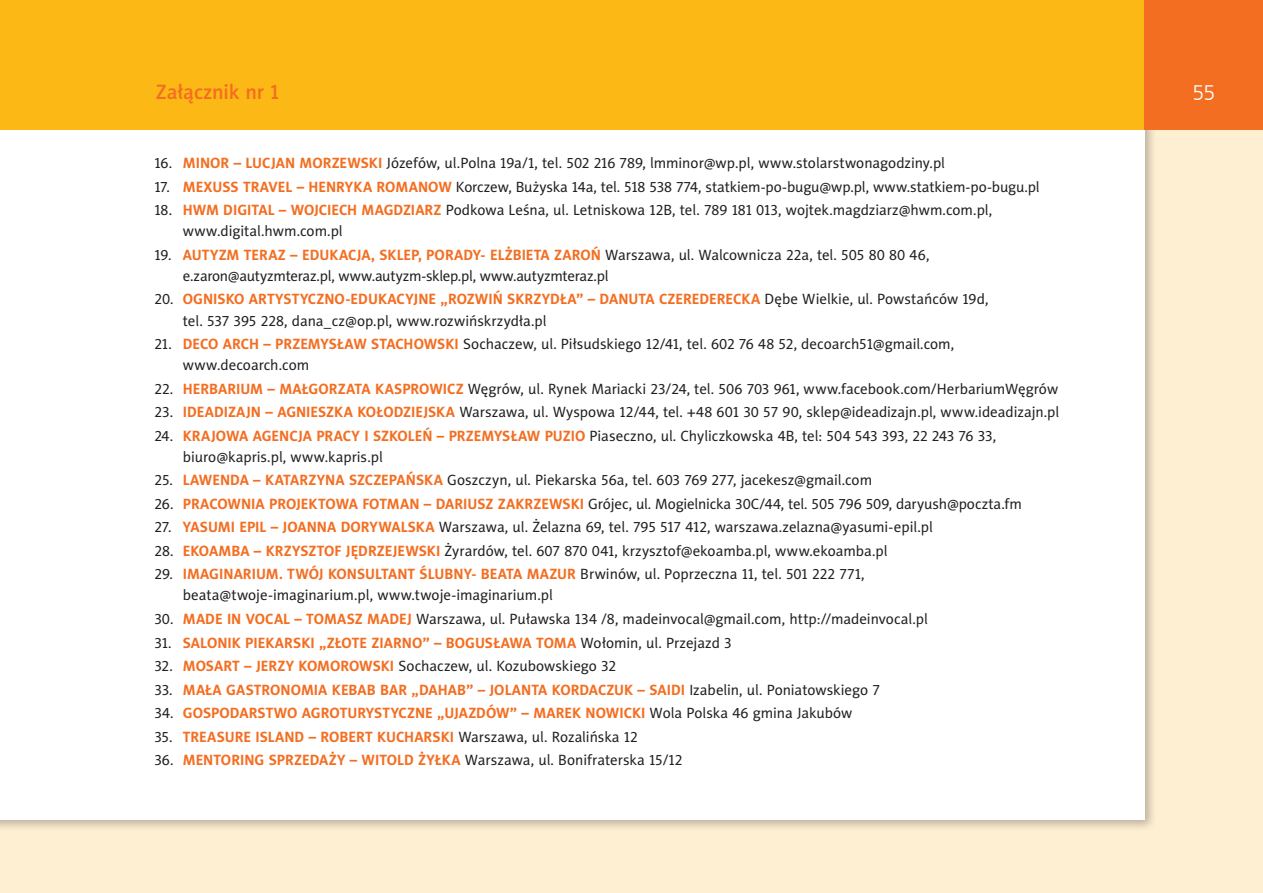
<style>
.page{position:relative;width:1263px;height:893px;background:#fff}
.page>*{position:absolute;margin:0;border:0;box-sizing:border-box;transform-origin:0 0}
.t1{font:21px "Naomi Sans EFN Medium";letter-spacing:-.005em;color:#f36e21}
.t2{font:300 21px "Frutiger CE";color:#fff}
.t3{font:15px/21px "Naomi Sans EFN";letter-spacing:-.005em;color:#231f20}
.t4{font:700 15px "Naomi Sans EFN";color:#f36e21}
.s1{font-weight:700;color:#f36e21}
.s2{font-weight:400;color:#231f20}
</style>
<div class="page">
<div style="left:0;top:129px;width:1263px;height:764px;background:#feefd2"></div>
<div style="left:0;top:93px;width:1156px;height:738px;background:#231f20;opacity:.3"></div>
<div style="left:0;top:100px;width:1144px;height:720px;background:#fff"></div>
<div style="left:0;top:0;width:1263px;height:129px;background:#fcb814"></div>
<div style="left:1144px;top:0;width:119px;height:129px;background:#f36e21"></div>
<h1 class="t1" style="left:156px;top:80px;width:125px">Załącznik nr 1</h1>
<p class="t3" style="left:154px;top:153px;width:792px">16. <span class="s1">MINOR – LUCJAN MORZEWSKI</span> Józefów, ul.Polna 19a/1, tel. 502 216 789, lmminor@wp.pl, www.stolarstwonagodziny.pl</p>
<p class="t3" style="left:154px;top:176px;width:887px">17. <span class="s1">MEXUSS TRAVEL – HENRYKA ROMANOW</span> Korczew, Bużyska 14a, tel. 518 538 774, statkiem-po-bugu@wp.pl, www.statkiem-po-bugu.pl</p>
<p class="t3" style="left:183px;top:200px;width:811px;text-indent:-28px">18. <span class="s1">HWM DIGITAL – WOJCIECH MAGDZIARZ</span> Podkowa Leśna, ul. Letniskowa 12B, tel. 789 181 013, wojtek.magdziarz@hwm.com.pl, www.digital.hwm.com.pl</p>
<p class="t3" style="left:183px;top:244px;width:748px;text-indent:-28px">19. <span class="s1">AUTYZM TERAZ – EDUKACJA, SKLEP, PORADY- ELŻBIETA ZAROŃ</span> Warszawa, ul. Walcownicza 22a, tel. 505 80 80 46, e.zaron@autyzmteraz.pl, www.autyzm-sklep.pl, www.autyzmteraz.pl</p>
<p class="t3" style="left:183px;top:289px;width:807px;text-indent:-28px">20. <span class="s1">OGNISKO ARTYSTYCZNO-EDUKACYJNE „ROZWIŃ SKRZYDŁA” – DANUTA CZEREDERECKA</span> Dębe Wielkie, ul. Powstańców 19d, tel. 537 395 228, dana_cz@op.pl, www.rozwińskrzydła.pl</p>
<p class="t3" style="left:183px;top:334px;width:773px;text-indent:-28px">21. <span class="s1">DECO ARCH – PRZEMYSŁAW STACHOWSKI</span> Sochaczew, ul. Piłsudskiego 12/41, tel. 602 76 48 52, decoarch51@gmail.com, www.decoarch.com</p>
<p class="t3" style="left:154px;top:378px;width:905px">22. <span class="s1">HERBARIUM – MAŁGORZATA KASPROWICZ</span> Węgrów, ul. Rynek Mariacki 23/24, tel. 506 703 961, www.facebook.com/HerbariumWęgrów</p>
<p class="t3" style="left:154px;top:402px;width:906px">23. <span class="s1">IDEADIZAJN – AGNIESZKA KOŁODZIEJSKA</span> Warszawa, ul. Wyspowa 12/44, tel. +48 601 30 57 90, sklep@ideadizajn.pl, www.ideadizajn.pl</p>
<p class="t3" style="left:183px;top:425px;width:815px;text-indent:-28px">24. <span class="s1">KRAJOWA AGENCJA PRACY I SZKOLEŃ – PRZEMYSŁAW PUZIO</span> Piaseczno, ul. Chyliczkowska 4B, tel: 504 543 393, 22 243 76 33, biuro@kapris.pl, www.kapris.pl</p>
<p class="t3" style="left:154px;top:470px;width:719px">25. <span class="s1">LAWENDA – KATARZYNA SZCZEPAŃSKA</span> Goszczyn, ul. Piekarska 56a, tel. 603 769 277, jacekesz@gmail.com</p>
<p class="t3" style="left:154px;top:493px;width:869px">26. <span class="s1">PRACOWNIA PROJEKTOWA FOTMAN – DARIUSZ ZAKRZEWSKI</span> Grójec, ul. Mogielnicka 30C/44, tel. 505 796 509, daryush@poczta.fm</p>
<p class="t3" style="left:154px;top:517px;width:780px">27. <span class="s1">YASUMI EPIL – JOANNA DORYWALSKA</span> Warszawa, ul. Żelazna 69, tel. 795 517 412, warszawa.zelazna@yasumi-epil.pl</p>
<p class="t3" style="left:154px;top:540px;width:734px">28. <span class="s1">EKOAMBA – KRZYSZTOF JĘDRZEJEWSKI</span> Żyrardów, tel. 607 870 041, krzysztof@ekoamba.pl, www.ekoamba.pl</p>
<p class="t3" style="left:183px;top:564px;width:683px;text-indent:-28px">29. <span class="s1">IMAGINARIUM. TWÓJ KONSULTANT ŚLUBNY- BEATA MAZUR</span> Brwinów, ul. Poprzeczna 11, tel. 501 222 771, beata@twoje-imaginarium.pl, www.twoje-imaginarium.pl</p>
<p class="t3" style="left:154px;top:608px;width:775px">30. <span class="s1">MADE IN VOCAL – TOMASZ MADEJ</span> Warszawa, ul. Puławska 134 /8, madeinvocal@gmail.com, http://madeinvocal.pl</p>
<p class="t4" style="left:154px;top:634px;width:579px"><span class="s2">31.</span> SALONIK PIEKARSKI „ZŁOTE ZIARNO” – BOGUSŁAWA TOMA <span class="s2">Wołomin, ul. Przejazd 3</span></p>
<p class="t3" style="left:154px;top:656px;width:463px">32. <span class="s1">MOSART – JERZY KOMOROWSKI</span> Sochaczew, ul. Kozubowskiego 32</p>
<p class="t4" style="left:154px;top:681px;width:727px"><span class="s2">33.</span> MAŁA GASTRONOMIA KEBAB BAR „DAHAB” – JOLANTA KORDACZUK – SAIDI <span class="s2">Izabelin, ul. Poniatowskiego 7</span></p>
<p class="t4" style="left:154px;top:704px;width:699px"><span class="s2">34.</span> GOSPODARSTWO AGROTURYSTYCZNE „UJAZDÓW” – MAREK NOWICKI <span class="s2">Wola Polska 46 gmina Jakubów</span></p>
<p class="t4" style="left:154px;top:728px;width:485px"><span class="s2">35.</span> TREASURE ISLAND – ROBERT KUCHARSKI <span class="s2">Warszawa, ul. Rozalińska 12</span></p>
<p class="t3" style="left:154px;top:750px;width:530px">36. <span class="s1">MENTORING SPRZEDAŻY – WITOLD ŻYŁKA</span> Warszawa, ul. Bonifraterska 15/12</p>
<h1 class="t2" style="left:1192px;top:80px;width:24px">55</h1>
</div>
